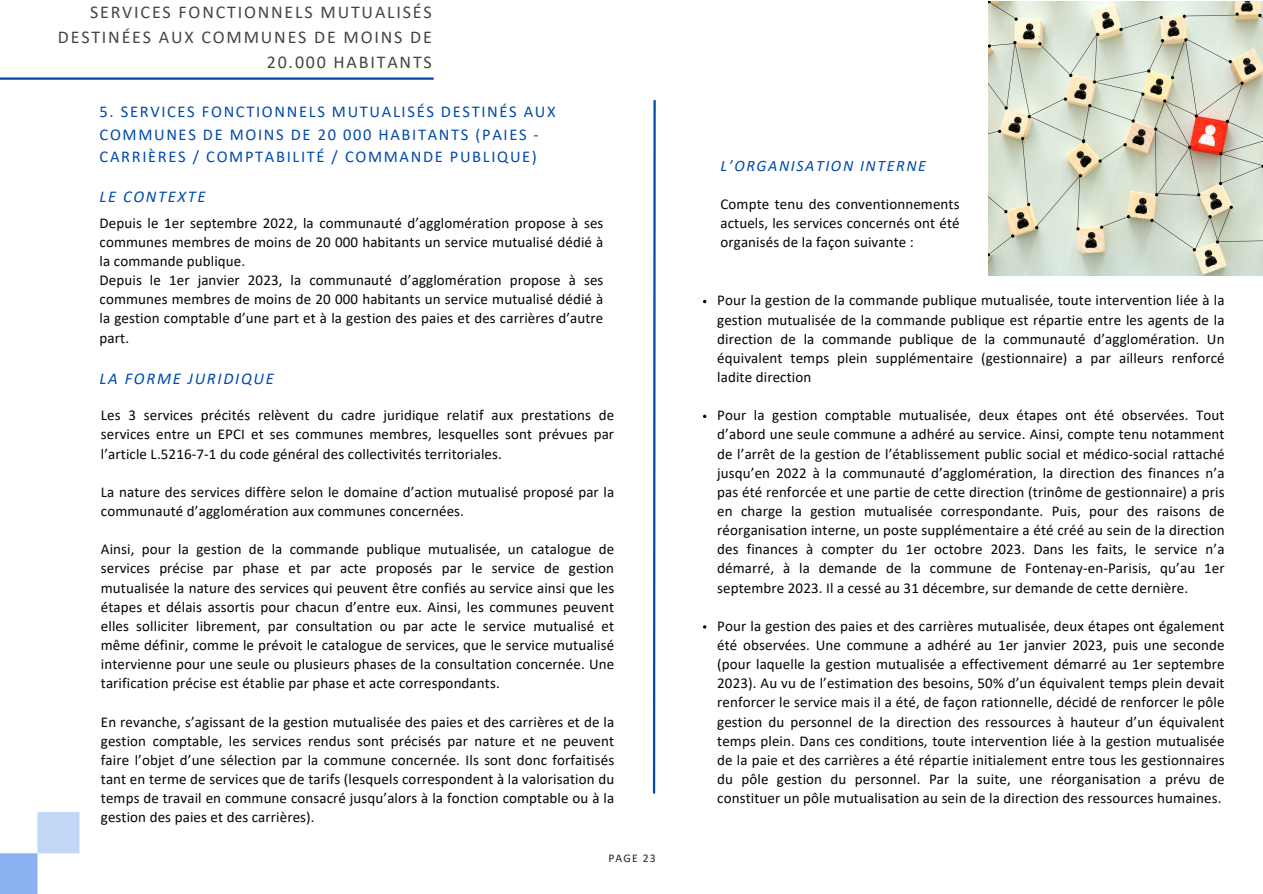
<style>
.page{position:relative;width:1263px;height:894px;background:#fff}
.page>*{position:absolute;margin:0;border:0;box-sizing:border-box;transform-origin:0 0}
.t1{font:18px/24.8px "Calibri";letter-spacing:.1em;color:#454545;text-align:right}
.t2{font:16.5px/22.5px "Calibri";letter-spacing:.1em;color:#004aad}
.t3{font:italic 16.5px "Calibri";letter-spacing:.1em;color:#004aad}
.t4{font:italic 15.9px "Calibri";letter-spacing:.1em;color:#004aad}
.t5{font:15px/19.2px "Calibri";letter-spacing:.005em;color:#070303;text-align:justify}
.t6{font:11.7px "Calibri";letter-spacing:.1em;color:#222}
</style>
<div class="page">
<hr style="left:0;top:77px;width:434px;height:3px;background:#004aad">
<img style="left:0;top:812px;width:80px;height:81px">
<svg style="left:652px;top:100px;width:4px;height:694px"></svg>
<img style="left:989px;top:1px;width:274px;height:275px">
<h1 class="t1" style="left:58px;top:2px;width:375px">SERVICES FONCTIONNELS MUTUALISÉS<br>DESTINÉES AUX COMMUNES DE MOINS DE<br>20.000 HABITANTS</h1>
<h1 class="t2" style="left:100px;top:102px;width:458px">5. SERVICES FONCTIONNELS MUTUALISÉS DESTINÉS AUX<br>COMMUNES DE MOINS DE 20 000 HABITANTS (PAIES -<br>CARRIÈRES / COMPTABILITÉ / COMMANDE PUBLIQUE)</h1>
<h3 class="t3" style="left:100px;top:189px;width:107px">LE CONTEXTE</h3>
<p class="t5" style="left:100px;top:214px;width:505px;text-align:left">Depuis le 1er septembre 2022, la communauté d’agglomération propose à ses communes membres de moins de 20 000 habitants un service mutualisé dédié à la commande publique.<br>Depuis le 1er janvier 2023, la communauté d’agglomération propose à ses communes membres de moins de 20 000 habitants un service mutualisé dédié à la gestion comptable d’une part et à la gestion des paies et des carrières d’autre part.</p>
<h1 class="t3" style="left:100px;top:372px;width:176px">LA FORME JURIDIQUE</h1>
<h3 class="t5" style="left:101px;top:407px;width:515px">Les 3 services précités relèvent du cadre juridique relatif aux prestations de services entre un EPCI et ses communes membres, lesquelles sont prévues par l’article L.5216-7-1 du code général des collectivités territoriales.</h3>
<h1 class="t5" style="left:101px;top:483px;width:515px">La nature des services diffère selon le domaine d’action mutualisé proposé par la communauté d’agglomération aux communes concernées.</h1>
<h3 class="t5" style="left:101px;top:540px;width:515px">Ainsi, pour la gestion de la commande publique mutualisée, un catalogue de services précise par phase et par acte proposés par le service de gestion mutualisée la nature des services qui peuvent être confiés au service ainsi que les étapes et délais assortis pour chacun d’entre eux. Ainsi, les communes peuvent elles solliciter librement, par consultation ou par acte le service mutualisé et même définir, comme le prévoit le catalogue de services, que le service mutualisé intervienne pour une seule ou plusieurs phases de la consultation concernée. Une tarification précise est établie par phase et acte correspondants.</h3>
<h3 class="t5" style="left:101px;top:713px;width:515px">En revanche, s’agissant de la gestion mutualisée des paies et des carrières et de la gestion comptable, les services rendus sont précisés par nature et ne peuvent faire l’objet d’une sélection par la commune concernée. Ils sont donc forfaitisés tant en terme de services que de tarifs (lesquels correspondent à la valorisation du temps de travail en commune consacré jusqu’alors à la fonction comptable ou à la gestion des paies et des carrières).</h3>
<p class="t6" style="left:608px;top:853px;width:49px">PAGE 23</p>
<p class="t4" style="left:720px;top:159px;width:207px">L’ORGANISATION INTERNE</p>
<h3 class="t5" style="left:720px;top:196px;width:241px">Compte tenu des conventionnements actuels, les services concernés ont été organisés de la façon suivante :</h3>
<p class="t5" style="left:717px;top:292px;width:509px">Pour la gestion de la commande publique mutualisée, toute intervention liée à la gestion mutualisée de la commande publique est répartie entre les agents de la direction de la commande publique de la communauté d’agglomération. Un équivalent temps plein supplémentaire (gestionnaire) a par ailleurs renforcé ladite direction</p>
<p class="t5" style="left:717px;top:407px;width:509px">Pour la gestion comptable mutualisée, deux étapes ont été observées. Tout d’abord une seule commune a adhéré au service. Ainsi, compte tenu notamment de l’arrêt de la gestion de l’établissement public social et médico-social rattaché jusqu’en 2022 à la communauté d’agglomération, la direction des finances n’a pas été renforcée et une partie de cette direction (trinôme de gestionnaire) a pris en charge la gestion mutualisée correspondante. Puis, pour des raisons de réorganisation interne, un poste supplémentaire a été créé au sein de la direction des finances à compter du 1er octobre 2023. Dans les faits, le service n’a démarré, à la demande de la commune de Fontenay-en-Parisis, qu’au 1er septembre 2023. Il a cessé au 31 décembre, sur demande de cette dernière.</p>
<p class="t5" style="left:717px;top:617px;width:509px">Pour la gestion des paies et des carrières mutualisée, deux étapes ont également été observées. Une commune a adhéré au 1er janvier 2023, puis une seconde (pour laquelle la gestion mutualisée a effectivement démarré au 1er septembre 2023). Au vu de l’estimation des besoins, 50% d’un équivalent temps plein devait renforcer le service mais il a été, de façon rationnelle, décidé de renforcer le pôle gestion du personnel de la direction des ressources à hauteur d’un équivalent temps plein. Dans ces conditions, toute intervention liée à la gestion mutualisée de la paie et des carrières a été répartie initialement entre tous les gestionnaires du pôle gestion du personnel. Par la suite, une réorganisation a prévu de constituer un pôle mutualisation au sein de la direction des ressources humaines.</p>
</div>
